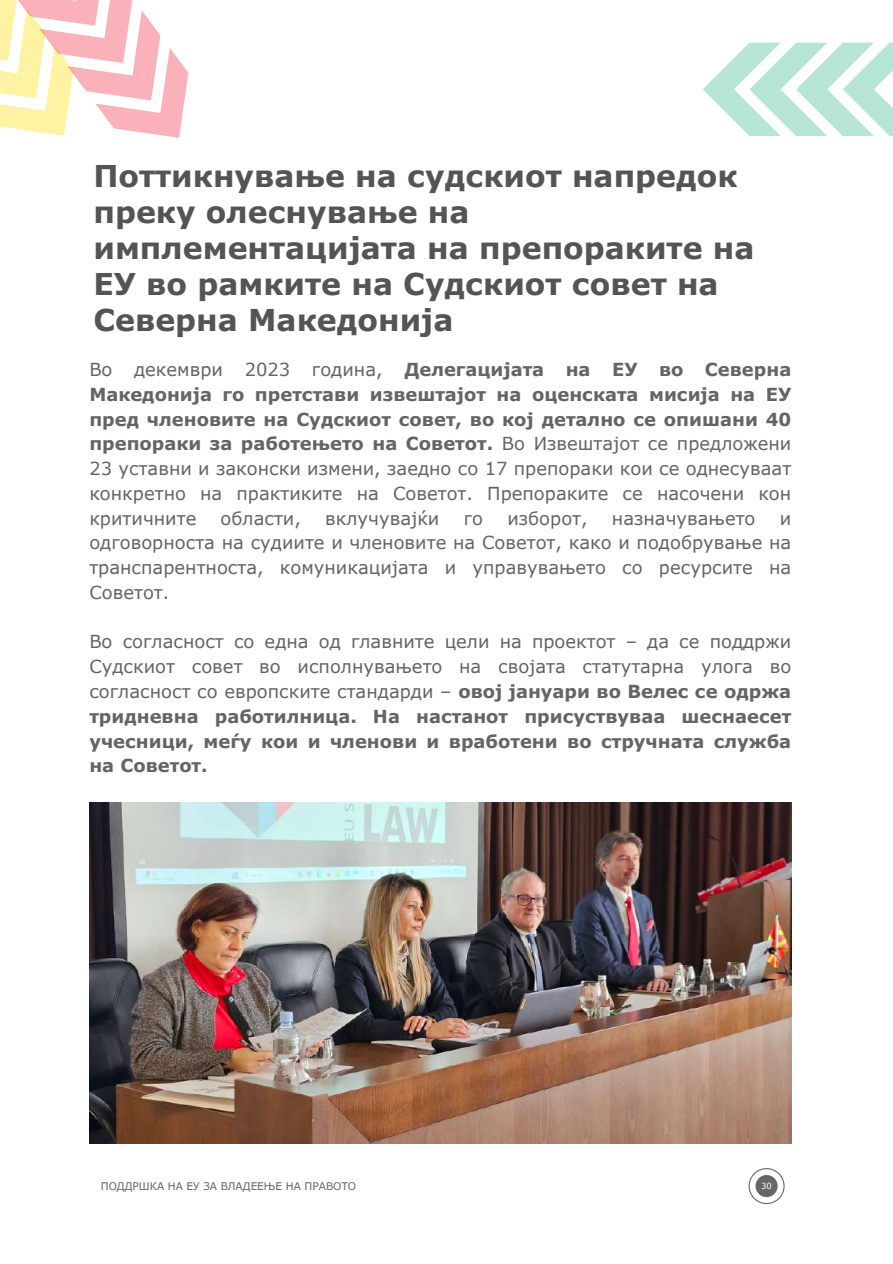
<style>
.page{position:relative;width:893px;height:1264px;background:#fff}
.page>*{position:absolute;margin:0;border:0;box-sizing:border-box;transform-origin:0 0}
.t1{font:700 30px/36px "Verdana Pro";color:#545454}
.t2{font:18px/24.8px "Verdana Pro";color:#636466;text-align:justify}
.t3{font:10.5px "Verdana Pro";color:#636466}
.t4{font:8.4px "Verdana Pro";color:#fff}
.s1{font-weight:700}
</style>
<div class="page">
<svg style="left:703px;top:43px;width:189px;height:93px"></svg>
<svg style="left:0;top:0;width:189px;height:138px"></svg>
<img style="left:89px;top:802px;width:702px;height:341px">
<svg style="left:748px;top:1168px;width:36px;height:36px"></svg>
<h1 class="t1" style="left:93px;top:157px;width:662px">Поттикнување на судскиот напредок преку олеснување на имплементацијата на препораките на<br>ЕУ во рамките на Судскиот совет на<br>Северна Македонија</h1>
<p class="t2" style="left:89px;top:356px;width:703px">Во декември 2023 година, <span class="s1">Делегацијата на ЕУ во Северна Македонија го претстави извештајот на оценската мисија на ЕУ пред членовите на Судскиот совет, во кој детално се опишани 40 препораки за работењето на Советот.</span> Во Извештајот се предложени 23 уставни и законски измени, заедно со 17 препораки кои се однесуваат конкретно на практиките на Советот. Препораките се насочени кон критичните</p>
<p class="t2" style="left:221px;top:505px;width:82px">области,</p>
<p class="t2" style="left:325px;top:505px;width:116px">вклучувајќи</p>
<p class="t2" style="left:463px;top:505px;width:21px">го</p>
<p class="t2" style="left:507px;top:505px;width:82px">изборот,</p>
<p class="t2" style="left:612px;top:505px;width:145px">назначувањето</p>
<p class="t2" style="left:89px;top:505px;width:703px;text-indent:690px">и одговорноста на судиите и членовите на Советот, како и подобрување на транспарентноста, комуникацијата и управувањето со ресурсите на Советот.</p>
<p class="t2" style="left:89px;top:629px;width:703px">Во согласност со една од главните цели на проектот – да се поддржи Судскиот совет во исполнувањето на својата статутарна улога во согласност со европските стандарди – <span class="s1">овој јануари во Велес се одржа тридневна работилница. На настанот присуствуваа шеснаесет учесници, меѓу кои и членови и вработени во стручната служба на Советот.</span></p>
<p class="t3" style="left:101px;top:1178px;width:257px">ПОДДРШКА НА ЕУ ЗА ВЛАДЕЕЊЕ НА ПРАВОТО</p>
<p class="t4" style="left:761px;top:1180px;width:12px">30</p>
</div>
